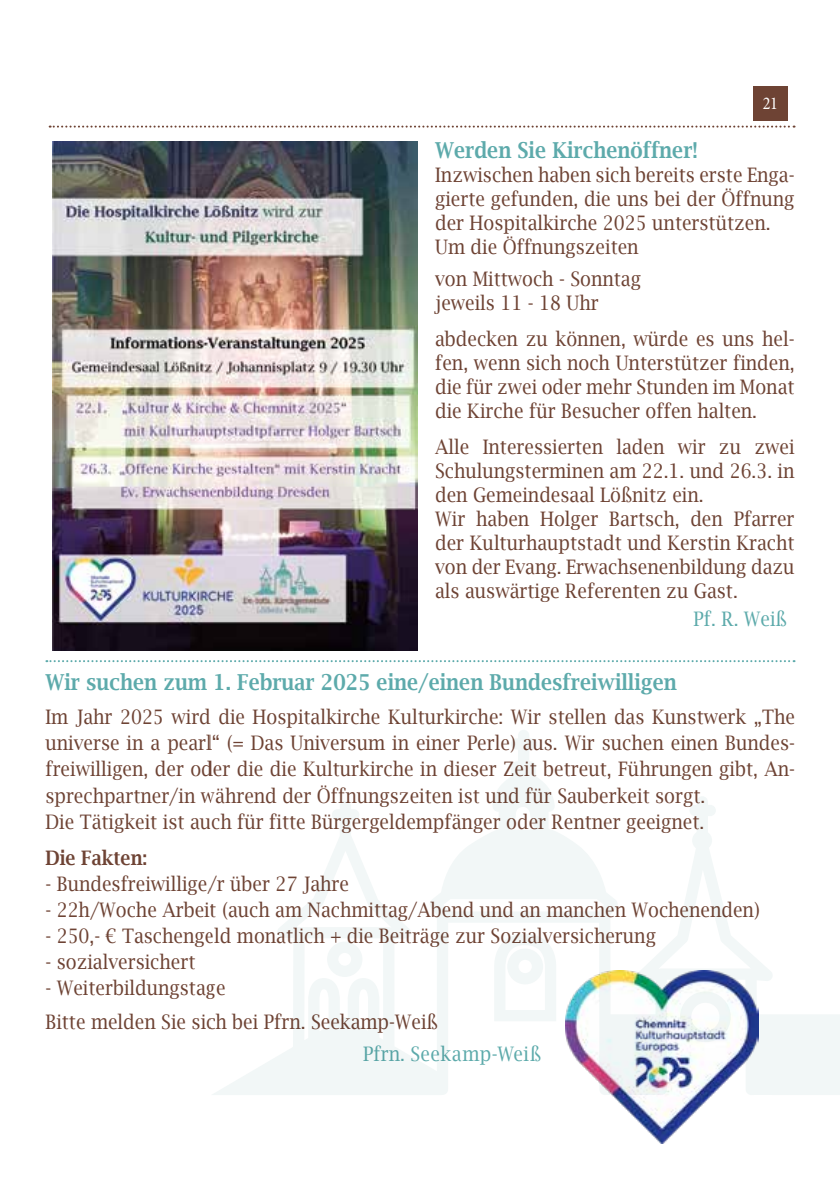
<style>
.page{position:relative;width:840px;height:1191px;background:#fff}
.page>*{position:absolute;margin:0;border:0;box-sizing:border-box;transform-origin:0 0}
.t1{font:600 22px "Lucida Bright";color:#5daaab;scale:.9 1}
.t2{font:20px/24px "Lucida Bright";color:#6e4334;scale:.9 1}
.t3{font:20px "Lucida Bright";letter-spacing:.005em;color:#5daaab;scale:.9 1}
.t4{font:600 20px "Lucida Bright";color:#6e4334;scale:.9 1}
.t5{font:18px "Minion Pro";color:#fff;scale:.9 1}
</style>
<div class="page">
<svg style="left:50px;top:126px;width:744px;height:2px"></svg>
<div style="left:753px;top:86px;width:34px;height:34px;background:#6e4334"></div>
<svg style="left:46px;top:660px;width:748px;height:2px"></svg>
<img style="left:53px;top:142px;width:364px;height:509px">
<img style="left:611px;top:1095px;width:102px;height:48px">
<svg style="left:212px;top:730px;width:627px;height:365px"></svg>
<svg style="left:679px;top:991px;width:51px;height:51px"></svg>
<svg style="left:327px;top:941px;width:35px;height:36px"></svg>
<p class="t5" style="left:762px;top:92px;width:18px">21</p>
<p class="t1" style="left:435px;top:137px;width:293px">Werden Sie Kirchenöffner!</p>
<p class="t2" style="left:435px;top:163px;width:400px">Inzwischen haben sich bereits erste Enga&shy;gierte gefunden, die uns bei der Öffnung der Hospitalkirche 2025 unterstützen.<br>Um die Öffnungszeiten</p>
<p class="t2" style="left:435px;top:267px;width:230px">von Mittwoch - Sonntag jeweils 11 - 18 Uhr</p>
<p class="t2" style="left:435px;top:327px;width:400px;text-align:justify">abdecken zu können, würde es uns hel&shy;fen, wenn sich noch Unterstützer finden, die für zwei oder mehr Stunden im Monat die Kirche für Besucher offen halten.</p>
<p class="t2" style="left:435px;top:435px;width:400px">Alle Interessierten laden wir zu zwei Schulungsterminen am 22.1. und 26.3. in den Gemeindesaal Lößnitz ein.<br>Wir haben Holger Bartsch, den Pfarrer der Kulturhauptstadt und Kerstin Kracht von der Evang. Erwachsenenbildung dazu als auswärtige Referenten zu Gast.</p>
<p class="t3" style="left:693px;top:607px;width:105px">Pf. R. Weiß</p>
<p class="t1" style="left:45px;top:670px;width:702px">Wir suchen zum 1. Februar 2025 eine/einen Bundesfreiwilligen</p>
<p class="t2" style="left:45px;top:704px;width:834px;line-height:26px">Im Jahr 2025 wird die Hospitalkirche Kulturkirche: Wir stellen das Kunstwerk „The universe in a pearl“ (= Das Universum in einer Perle) aus. Wir suchen einen Bundes&shy;freiwilligen, der oder die die Kulturkirche in dieser Zeit betreut, Führungen gibt, An&shy;sprechpartner/in während der Öffnungszeiten ist und für Sauberkeit sorgt.<br>Die Tätigkeit ist auch für fitte Bürgergeldempfänger oder Rentner geeignet.</p>
<p class="t4" style="left:45px;top:846px;width:115px">Die Fakten:</p>
<p class="t2" style="left:45px;top:871px;width:339px">- Bundesfreiwillige/r über 27 Jahre</p>
<p class="t2" style="left:45px;top:897px;width:794px">- 22h/Woche Arbeit (auch am Nachmittag/Abend und an manchen Wochenenden)</p>
<p class="t2" style="left:45px;top:923px;width:679px">- 250,- € Taschengeld monatlich + die Beiträge zur Sozialversicherung</p>
<p class="t2" style="left:45px;top:949px;width:168px">- sozialversichert</p>
<p class="t2" style="left:45px;top:970px;width:437px;line-height:34px">- Weiterbildungstage<br>Bitte melden Sie sich bei Pfrn. Seekamp-Weiß</p>
<p class="t3" style="left:363px;top:1042px;width:199px">Pfrn. Seekamp-Weiß</p>
</div>
